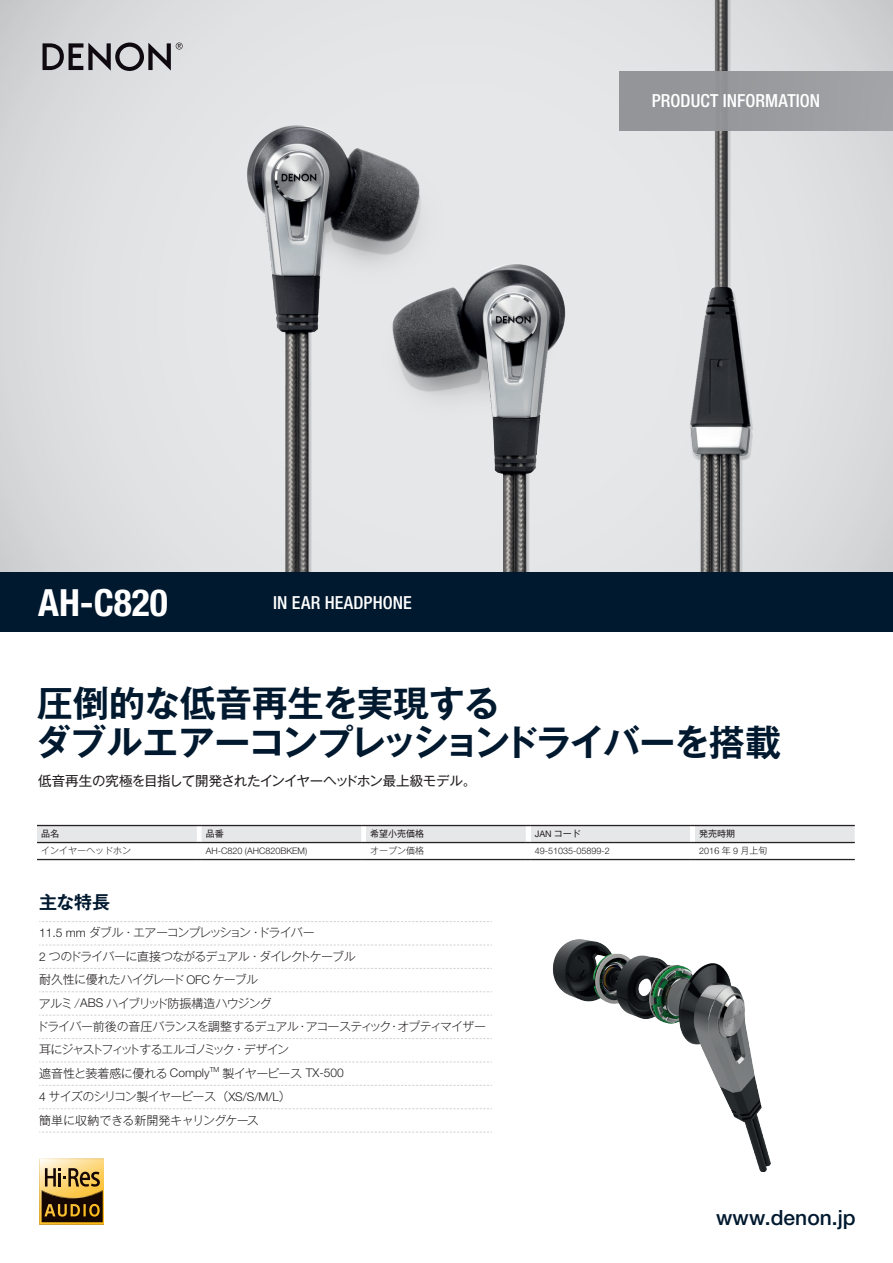
<style>
.page{position:relative;width:893px;height:1263px;background:#fff}
.page>*{position:absolute;margin:0;border:0;box-sizing:border-box;transform-origin:0 0}
.t1{font:700 condensed 37.5px "Helvetica Neue LTW1 G";color:#fff}
.t2{font:700 36px/39px "Gothic MB101 Pro De";letter-spacing:-.02em;color:#00192f}
.t3{font:500 21px "Helvetica Neue LTW1 G";color:#00192f}
.t4{font:500 condensed 18px "Helvetica Neue LTW1 G";letter-spacing:.005em;color:#fff}
.t5{font:700 18px "Gothic MB101 Pro De";color:#00192f}
.t6{font:13.5px "Gothic MB101 Pro";letter-spacing:-.025em;color:#231f20}
.t7{font:300 12px/23.4px "Gothic MB101 Pro";letter-spacing:-.06em;color:#231f20}
.t8{font:300 12px/23.4px "Gothic MB101 Pro";letter-spacing:-.04em;color:#231f20}
.t9{font:300 9px "Helvetica Neue LTW1 G";color:#231f20}
.t10{font:300 9px "Gothic MB101 Pro";color:#231f20}
.t11{font:9px "Gothic MB101 Pro";color:#231f20}
.t12{font:9px "Helvetica Neue LTW1 G";color:#231f20}
.t13{font:300 7.05px "Helvetica Neue LTW1 G";color:#231f20}
.s1{font-family:"Gothic MB101 Pro"}
.s2{font-family:"Koz Min Pr 6 N";font-weight:400}
.s3{font-family:"Helvetica Neue LTW1 G"}
</style>
<div class="page">
<div style="left:0;top:0;width:893px;height:632px;background:linear-gradient(to bottom,#dbdcde,#dfe0e2)"></div>
<svg style="left:43px;top:43px;width:140px;height:28px;background:#908e92"></svg>
<img style="left:246px;top:0;width:591px;height:572px">
<svg style="left:39px;top:921px;width:453px;height:1px"></svg>
<svg style="left:39px;top:945px;width:453px;height:1px"></svg>
<svg style="left:39px;top:968px;width:453px;height:1px"></svg>
<svg style="left:39px;top:991px;width:453px;height:1px"></svg>
<svg style="left:39px;top:1015px;width:453px;height:1px"></svg>
<svg style="left:39px;top:1038px;width:453px;height:1px"></svg>
<svg style="left:39px;top:1061px;width:453px;height:1px"></svg>
<svg style="left:39px;top:1085px;width:453px;height:1px"></svg>
<svg style="left:39px;top:1108px;width:453px;height:1px"></svg>
<svg style="left:39px;top:1132px;width:453px;height:1px"></svg>
<svg style="left:37px;top:824px;width:818px;height:36px"></svg>
<hr style="left:695px;top:859px;width:160px;height:1px;background:#231f20">
<img style="left:552px;top:939px;width:219px;height:232px">
<svg style="left:39px;top:1159px;width:64px;height:66px;background:#9b7d41"></svg>
<div style="left:92px;top:1206px;width:5px;height:8px;background:#160700;border-radius:50%"></div>
<div style="left:619px;top:71px;width:274px;height:59px;background:#939598"></div>
<div style="left:0;top:572px;width:893px;height:60px;background:#00192f"></div>
<h1 class="t1" style="left:38px;top:580px;width:131px">AH-C820</h1>
<h3 class="t4" style="left:273px;top:591px;width:140px">IN EAR HEADPHONE</h3>
<h3 class="t4" style="left:652px;top:90px;width:170px">PRODUCT INFORMATION</h3>
<h2 class="t2" style="left:35px;top:680px;width:748px">圧倒的な低音再生を実現する<br>ダブルエアーコンプレッションドライバーを搭載</h2>
<p class="t6" style="left:38px;top:769px;width:440px">低音再生の究極を目指して開発されたインイヤーヘッドホン最上級モデル。</p>
<p class="t11" style="left:41px;top:826px;width:19px">品名</p>
<p class="t11" style="left:206px;top:826px;width:19px">品番</p>
<p class="t11" style="left:370px;top:826px;width:55px">希望小売価格</p>
<p class="t12" style="left:535px;top:828px;width:48px">JAN <span class="s1">コード</span></p>
<p class="t11" style="left:699px;top:826px;width:37px">発売時期</p>
<p class="t10" style="left:41px;top:843px;width:91px">インイヤーヘッドホン</p>
<p class="t9" style="left:206px;top:845px;width:103px">AH-C820 (AHC820BKEM)</p>
<p class="t10" style="left:370px;top:843px;width:55px">オープン価格</p>
<p class="t9" style="left:535px;top:845px;width:77px">49-51035-05899-2</p>
<p class="t9" style="left:699px;top:845px;width:70px">201<span class="s2">6</span> <span class="s1">年</span> 9 <span class="s1">月上旬</span></p>
<h3 class="t5" style="left:39px;top:887px;width:73px">主な特長</h3>
<p class="t7" style="left:36px;top:919px;width:451px"><span class="s3">11.5 mm</span> ダブル・エアーコンプレッション・ドライバー<br><span class="s3">2</span> つのドライバーに直接つながるデュアル・ダイレクトケーブル<br>耐久性に優れたハイグレード <span class="s3">OFC</span> ケーブル<br>アルミ /<span class="s3">ABS</span> ハイブリッド防振構造ハウジング<br>ドライバー前後の音圧バランスを調整するデュアル・アコースティック・オプティマイザー耳にジャストフィットするエルゴノミック・デザイン<br>遮音性と装着感に優れる <span class="s3">Comply</span></p>
<p class="t13" style="left:210px;top:1065px;width:11px">TM</p>
<p class="t8" style="left:39px;top:1060px;width:306px;text-indent:183px">製イヤーピース <span class="s3">TX-500<br>4</span> サイズのシリコン製イヤーピース（<span class="s3">XS/S/M/L</span>）<br>簡単に収納できる新開発キャリングケース</p>
<h3 class="t3" style="left:716px;top:1204px;width:141px">www.denon.jp</h3>
</div>
